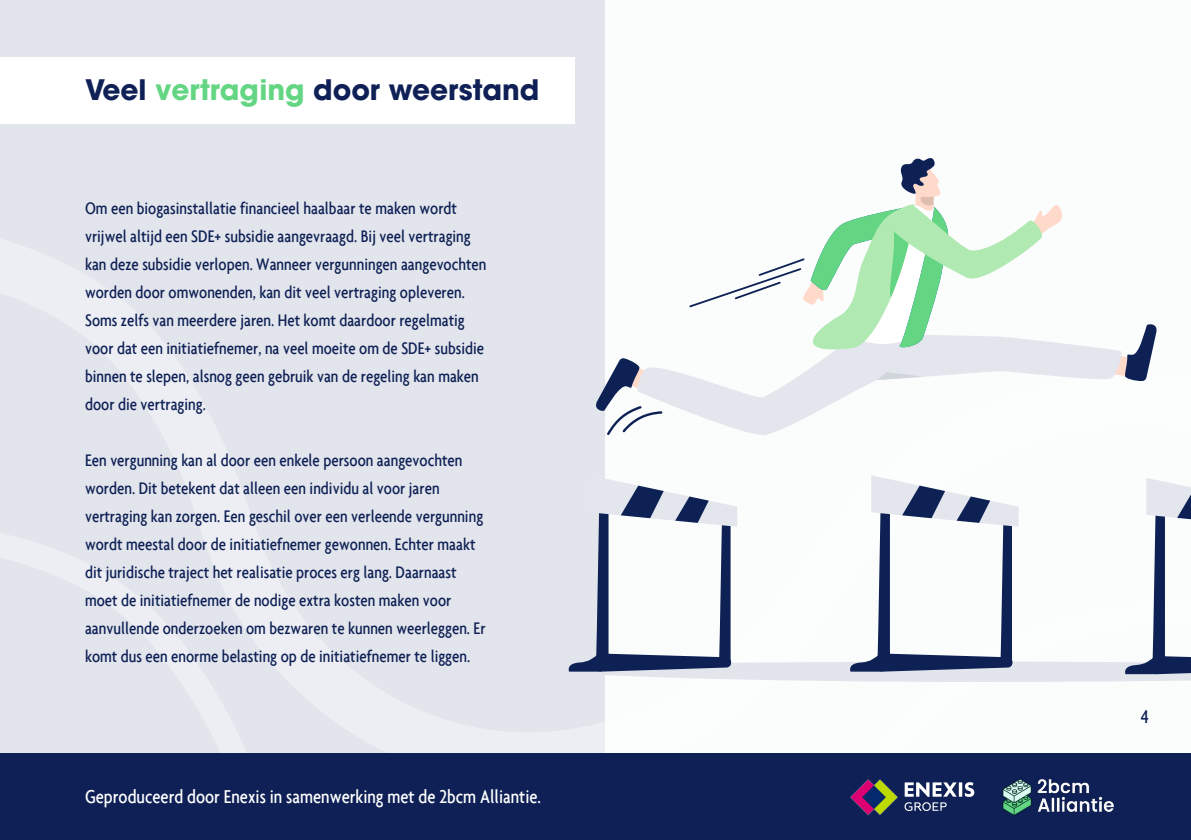
<style>
.page{position:relative;width:1191px;height:840px;background:#fff}
.page>*{position:absolute;margin:0;border:0;box-sizing:border-box;transform-origin:0 0}
.t1{font:700 28px "ITC Avant Garde Pro";color:#0e2055}
.t2{font:500 condensed 20px "Agenda";color:#fff}
.t3{font:500 condensed 20px "Agenda";color:#0e2055}
.t4{font:500 condensed 18px/28px "Agenda";color:#0e2055}
.s1{color:#64d683}
</style>
<div class="page">
<div style="left:0;top:0;width:1191px;height:805px;background:#e2e5ec"></div>
<div style="left:0;top:58px;width:574px;height:66px;background:#fff"></div>
<div style="left:605px;top:0;width:586px;height:839px;background:#fff"></div>
<svg style="left:1125px;top:324px;width:32px;height:57px"></svg>
<svg style="left:662px;top:343px;width:463px;height:92px"></svg>
<svg style="left:596px;top:358px;width:66px;height:77px"></svg>
<svg style="left:689px;top:158px;width:374px;height:197px"></svg>
<svg style="left:877px;top:372px;width:45px;height:8px"></svg>
<svg style="left:568px;top:475px;width:623px;height:206px"></svg>
<div style="left:0;top:753px;width:1191px;height:86px;background:#0e2055"></div>
<img style="left:1002px;top:779px;width:112px;height:36px">
<img style="left:850px;top:779px;width:48px;height:36px">
<svg style="left:904px;top:782px;width:70px;height:28px"></svg>
<h1 class="t1" style="left:85px;top:71px;width:456px">Veel <span class="s1">vertraging</span> door weerstand</h1>
<p class="t4" style="left:85px;top:193px;width:403px">Om een biogasinstallatie financieel haalbaar te maken wordt vrijwel altijd een SDE+ subsidie aangevraagd. Bij veel vertraging kan deze subsidie verlopen. Wanneer vergunningen aangevochten worden door omwonenden, kan dit veel vertraging opleveren.<br>Soms zelfs van meerdere jaren. Het komt daardoor regelmatig voor dat een initiatiefnemer, na veel moeite om de SDE+ subsidie binnen te slepen, alsnog geen gebruik van de regeling kan maken door die vertraging.</p>
<p class="t4" style="left:85px;top:445px;width:402px">Een vergunning kan al door een enkele persoon aangevochten worden. Dit betekent dat alleen een individu al voor jaren vertraging kan zorgen. Een geschil over een verleende vergunning wordt meestal door de initiatiefnemer gewonnen. Echter maakt dit juridische traject het realisatie proces erg lang. Daarnaast moet de initiatiefnemer de nodige extra kosten maken voor aanvullende onderzoeken om bezwaren te kunnen weerleggen. Er komt dus een enorme belasting op de initiatiefnemer te liggen.</p>
<p class="t2" style="left:85px;top:784px;width:457px">Geproduceerd door Enexis in samenwerking met de 2bcm Alliantie.</p>
<p class="t3" style="left:1140px;top:704px;width:10px">4</p>
</div>
